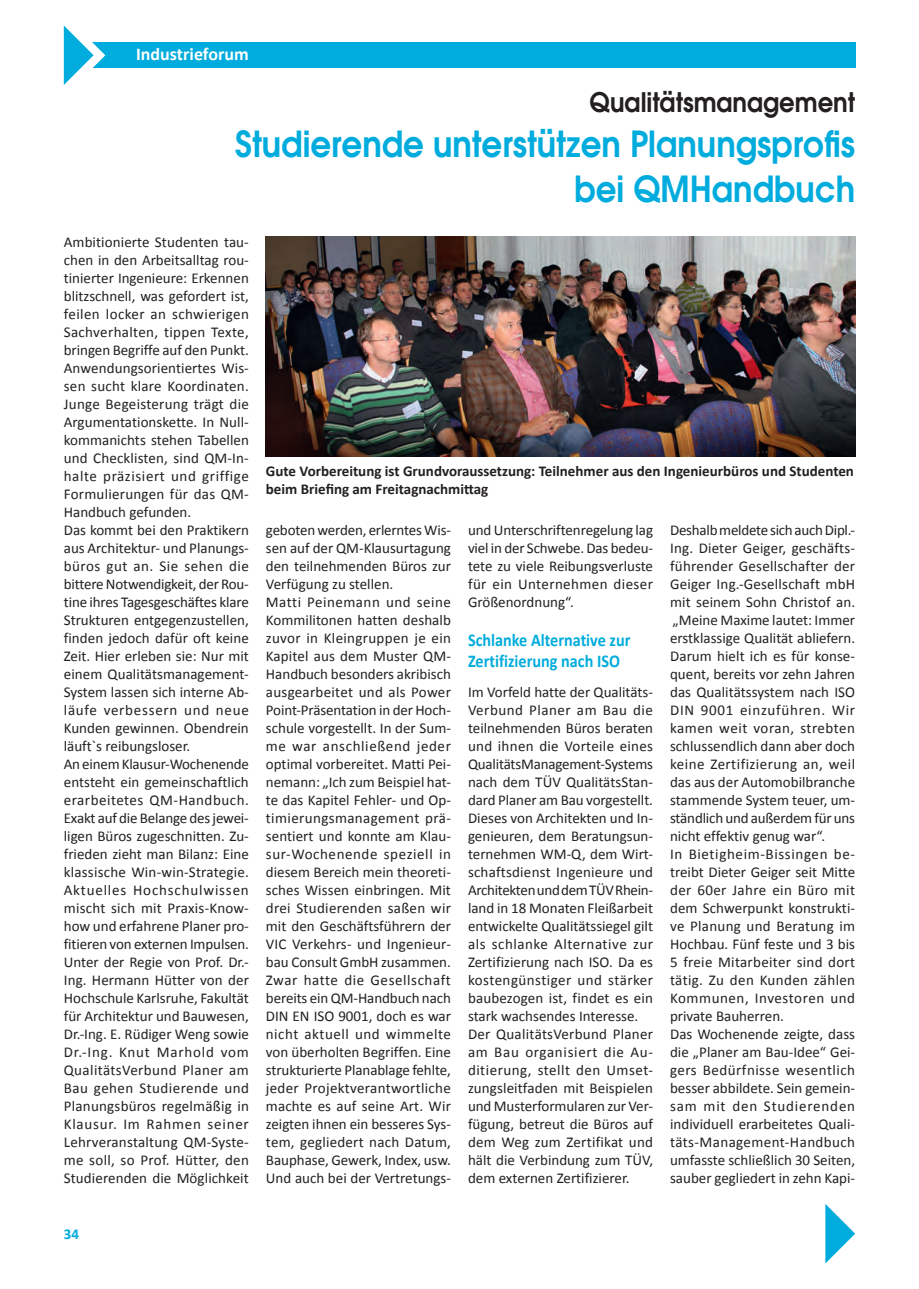
<style>
.page{position:relative;width:919px;height:1289px;background:#fff}
.page>*{position:absolute;margin:0;border:0;box-sizing:border-box;transform-origin:0 0}
.t1{font:600 36px/45px "Avant Garde";color:#00acdd;text-align:right;scale:.9 1}
.t2{font:600 27px "Avant Garde";color:#231f20;scale:.9 1}
.t3{font:700 18px/21px "Calibri";color:#00acdd;scale:.9 1}
.t4{font:700 18px "Calibri";color:#fff}
.t5{font:15px/18px "Calibri";color:#231f20}
.t6{font:700 15px/18px "Calibri";color:#231f20}
.t7{font:700 15px "Calibri";color:#00acdd}
</style>
<div class="page">
<svg style="left:825px;top:1204px;width:30px;height:59px"></svg>
<div style="left:85px;top:43px;width:770px;height:25px;background:#00acdd"></div>
<svg style="left:64px;top:26px;width:41px;height:59px"></svg>
<img style="left:266px;top:236px;width:589px;height:221px">
<p class="t4" style="left:133px;top:43px;width:104px">Technikforum</p>
<p class="t4" style="left:136px;top:43px;width:114px">Industrieforum</p>
<h2 class="t2" style="left:589px;top:84px;width:296px">Qualitätsmanagement</h2>
<h1 class="t1" style="left:235px;top:121px;width:690px">Studierende unterstützen Planungsprofis bei QMHandbuch</h1>
<p class="t5" style="left:64px;top:232px;width:187px">Ambitionierte Studenten tau&shy;chen in den Arbeitsalltag rou&shy;tinierter Ingenieure: Erkennen blitzschnell, was gefordert ist, feilen locker an schwierigen<br>Sachverhalten, tippen Texte, bringen Begriffe auf den Punkt.<br>Anwendungsorientiertes Wis&shy;sen sucht klare Koordinaten.<br>Junge Begeisterung trägt die<br>Argumentationskette. In Null&shy;kommanichts stehen Tabellen und Checklisten, sind QM-In&shy;halte präzisiert und griffige<br>Formulierungen für das QM-<br>Handbuch gefunden.<br>Das kommt bei den Praktikern aus Architektur- und Planungs&shy;büros gut an. Sie sehen die bittere Notwendigkeit, der Rou&shy;tine ihres Tagesgeschäftes klare<br>Strukturen entgegenzustellen, finden jedoch dafür oft keine<br>Zeit. Hier erleben sie: Nur mit einem Qualitätsmanagement-<br>System lassen sich interne Ab&shy;läufe verbessern und neue<br>Kunden gewinnen. Obendrein läuft`s reibungsloser.<br>An einem Klausur-Wochenende entsteht ein gemeinschaftlich erarbeitetes QM-Handbuch.<br>Exakt auf die Belange des jewei&shy;ligen Büros zugeschnitten. Zu&shy;frieden zieht man Bilanz: Eine klassische Win-win-Strategie.<br>Aktuelles Hochschulwissen mischt sich mit Praxis-Know&shy;how und erfahrene Planer pro&shy;fitieren von externen Impulsen.<br>Unter der Regie von Prof. Dr.-<br>Ing. Hermann Hütter von der<br>Hochschule Karlsruhe, Fakultät für Architektur und Bauwesen,<br>Dr.-Ing. E. Rüdiger Weng sowie<br>Dr.-Ing. Knut Marhold vom<br>QualitätsVerbund Planer am<br>Bau gehen Studierende und<br>Planungsbüros regelmäßig in<br>Klausur. Im Rahmen seiner<br>Lehrveranstaltung QM-Syste&shy;me soll, so Prof. Hütter, den<br>Studierenden die Möglichkeit</p>
<p class="t6" style="left:266px;top:461px;width:589px">Gute Vorbereitung ist Grundvoraussetzung: Teilnehmer aus den Ingenieurbüros und Studenten beim Briefing am Freitagnachmittag</p>
<p class="t5" style="left:266px;top:520px;width:186px">geboten werden, erlerntes Wis&shy;sen auf der QM-Klausurtagung den teilnehmenden Büros zur<br>Verfügung zu stellen.<br>Matti Peinemann und seine<br>Kommilitonen hatten deshalb zuvor in Kleingruppen je ein<br>Kapitel aus dem Muster QM-<br>Handbuch besonders akribisch ausgearbeitet und als Power<br>Point-Präsentation in der Hoch&shy;schule vorgestellt. In der Sum&shy;me war anschließend jeder optimal vorbereitet. Matti Pei&shy;nemann: „Ich zum Beispiel hat&shy;te das Kapitel Fehler- und Op&shy;timierungsmanagement prä&shy;sentiert und konnte am Klau&shy;sur-Wochenende speziell in diesem Bereich mein theoreti&shy;sches Wissen einbringen. Mit drei Studierenden saßen wir mit den Geschäftsführern der<br>VIC Verkehrs- und Ingenieur&shy;bau Consult GmbH zusammen.<br>Zwar hatte die Gesellschaft bereits ein QM-Handbuch nach<br>DIN EN ISO 9001, doch es war nicht aktuell und wimmelte von überholten Begriffen. Eine strukturierte Planablage fehlte, jeder Projektverantwortliche machte es auf seine Art. Wir zeigten ihnen ein besseres Sys&shy;tem, gegliedert nach Datum,<br>Bauphase, Gewerk, Index, usw.<br>Und auch bei der Vertretungs-</p>
<p class="t5" style="left:468px;top:520px;width:186px;text-align:justify">und Unterschriftenregelung lag viel in der Schwebe. Das bedeu&shy;tete zu viele Reibungsverluste für ein Unternehmen dieser Größenordnung“.</p>
<p class="t3" style="left:468px;top:628px;width:182px">Schlanke Alternative zur<br>Zertifizierung nach ISO</p>
<p class="t5" style="left:468px;top:682px;width:186px">Im Vorfeld hatte der Qualitäts-<br>Verbund Planer am Bau die teilnehmenden Büros beraten und ihnen die Vorteile eines<br>QualitätsManagement-Systems nach dem TÜV QualitätsStan&shy;dard Planer am Bau vorgestellt.<br>Dieses von Architekten und In&shy;genieuren, dem Beratungsun&shy;ternehmen WM-Q, dem Wirt&shy;schaftsdienst Ingenieure und<br>Architekten und dem TÜV Rhein&shy;land in 18 Monaten Fleißarbeit entwickelte Qualitätssiegel gilt als schlanke Alternative zur<br>Zertifizierung nach ISO. Da es kostengünstiger und stärker baubezogen ist, findet es ein stark wachsendes Interesse.<br>Der QualitätsVerbund Planer am Bau organisiert die Au&shy;ditierung, stellt den Umset&shy;zungsleitfaden mit Beispielen und Musterformularen zur Ver&shy;fügung, betreut die Büros auf dem Weg zum Zertifikat und hält die Verbindung zum TÜV, dem externen Zertifizierer.</p>
<p class="t5" style="left:670px;top:520px;width:186px">Deshalb meldete sich auch Dipl.-<br>Ing. Dieter Geiger, geschäfts&shy;führender Gesellschafter der<br>Geiger Ing.-Gesellschaft mbH mit seinem Sohn Christof an. „Meine Maxime lautet: Immer erstklassige Qualität abliefern.<br>Darum hielt ich es für konse&shy;quent, bereits vor zehn Jahren das Qualitätssystem nach ISO<br>DIN 9001 einzuführen. Wir kamen weit voran, strebten schlussendlich dann aber doch keine Zertifizierung an, weil das aus der Automobilbranche stammende System teuer, um&shy;ständlich und außerdem für uns nicht effektiv genug war“.<br>In Bietigheim-Bissingen be&shy;treibt Dieter Geiger seit Mitte der 60er Jahre ein Büro mit dem Schwerpunkt konstrukti&shy;ve Planung und Beratung im<br>Hochbau. Fünf feste und 3 bis<br>5 freie Mitarbeiter sind dort tätig. Zu den Kunden zählen<br>Kommunen, Investoren und private Bauherren.<br>Das Wochenende zeigte, dass die „Planer am Bau-Idee“ Gei&shy;gers Bedürfnisse wesentlich besser abbildete. Sein gemein&shy;sam mit den Studierenden individuell erarbeitetes Quali&shy;täts-Management-Handbuch umfasste schließlich 30 Seiten, sauber gegliedert in zehn Kapi-</p>
<p class="t7" style="left:64px;top:1224px;width:17px">34</p>
</div>
